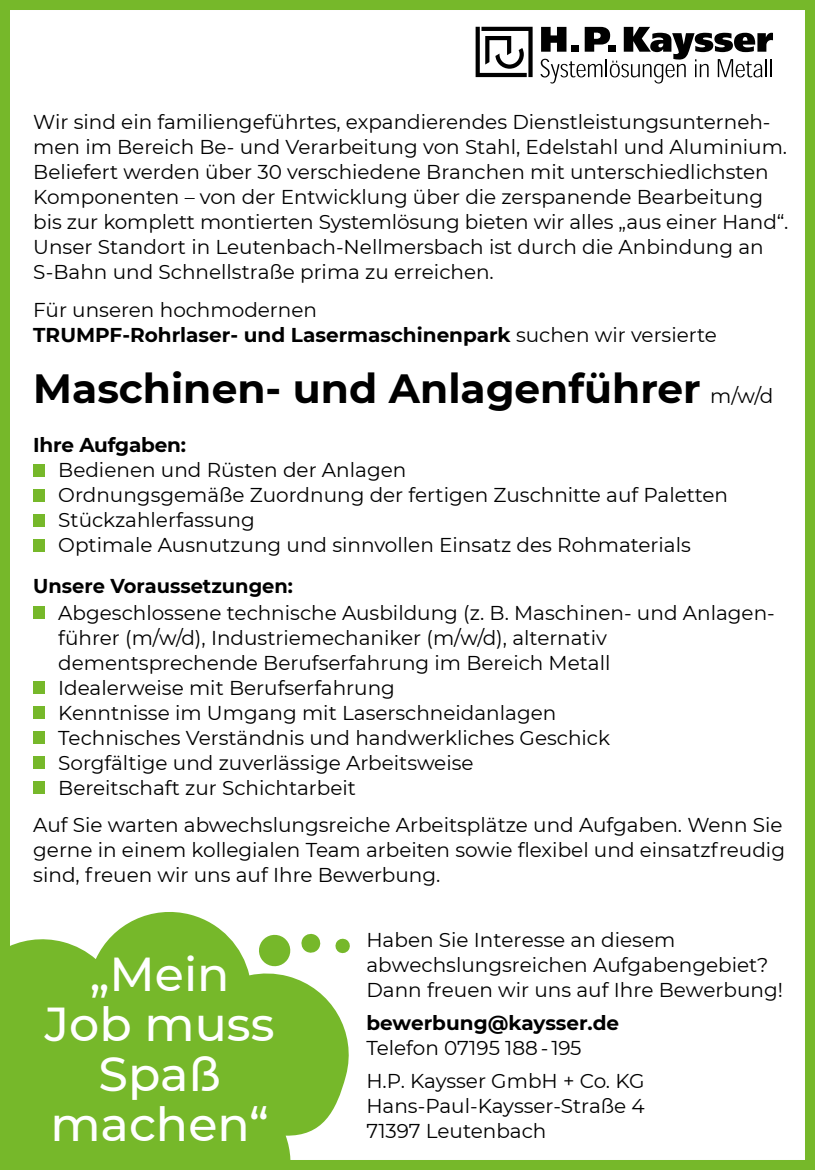
<style>
.page{position:relative;width:815px;height:1170px;background:#fff}
.page>*{position:absolute;margin:0;border:0;box-sizing:border-box;transform-origin:0 0}
.t1{font:500 47.5px/50px "Montserrat";color:#fff;text-align:center}
.t2{font:700 40.75px "Montserrat";color:#000}
.t3{font:20px/25px "Montserrat";color:#000}
.t4{font:700 20px "Montserrat";color:#000}
.s1{font-weight:700}
.s2{font-weight:400;font-size:20px}
</style>
<div class="page">
<div style="left:33px;top:464px;width:12px;height:13px;background:#76b82a"></div>
<div style="left:33px;top:489px;width:12px;height:13px;background:#76b82a"></div>
<div style="left:33px;top:514px;width:12px;height:13px;background:#76b82a"></div>
<div style="left:33px;top:539px;width:12px;height:13px;background:#76b82a"></div>
<div style="left:33px;top:605px;width:12px;height:13px;background:#76b82a"></div>
<div style="left:33px;top:680px;width:12px;height:13px;background:#76b82a"></div>
<div style="left:33px;top:705px;width:12px;height:13px;background:#76b82a"></div>
<div style="left:33px;top:730px;width:12px;height:13px;background:#76b82a"></div>
<div style="left:33px;top:755px;width:12px;height:13px;background:#76b82a"></div>
<div style="left:33px;top:780px;width:12px;height:13px;background:#76b82a"></div>
<svg style="left:540px;top:27px;width:233px;height:56px"></svg>
<svg style="left:476px;top:27px;width:57px;height:50px"></svg>
<svg style="left:11px;top:912px;width:338px;height:246px;fill:#76b82a"></svg>
<svg style="left:335px;top:937px;width:15px;height:16px"></svg>
<svg style="left:300px;top:932px;width:21px;height:21px"></svg>
<svg style="left:257px;top:932px;width:35px;height:36px"></svg>
<div style="left:0;top:0;width:815px;height:1169px;border:10px solid #76b82a"></div>
<p class="t3" style="left:33px;top:109px;width:756px">Wir sind ein familiengeführtes, expandierendes Dienstleistungsunterneh&shy;men im Bereich Be- und Verarbeitung von Stahl, Edelstahl und Aluminium.<br>Beliefert werden über 30 verschiedene Branchen mit unterschiedlichsten Komponenten – von der Entwicklung über die zerspanende Bearbeitung bis zur komplett montierten Systemlösung bieten wir alles „aus einer Hand“.<br>Unser Standort in Leutenbach-Nellmersbach ist durch die Anbindung an S-Bahn und Schnellstraße prima zu erreichen.</p>
<p class="t3" style="left:33px;top:296px;width:685px">Für unseren hochmodernen<br><span class="s1">TRUMPF-Rohrlaser- und Lasermaschinenpark</span> suchen wir versierte</p>
<h2 class="t2" style="left:33px;top:359px;width:742px">Maschinen- und Anlagenführer <span class="s2">m/w/d</span></h2>
<p class="t4" style="left:33px;top:430px;width:154px">Ihre Aufgaben:</p>
<p class="t3" style="left:58px;top:456px;width:671px">Bedienen und Rüsten der Anlagen<br>Ordnungsgemäße Zuordnung der fertigen Zuschnitte auf Paletten Stückzahlerfassung<br>Optimale Ausnutzung und sinnvollen Einsatz des Rohmaterials</p>
<p class="t4" style="left:33px;top:571px;width:261px">Unsere Voraussetzungen:</p>
<p class="t3" style="left:58px;top:599px;width:718px">Abgeschlossene technische Ausbildung (z. B. Maschinen- und Anlagen&shy;führer (m/w/d), Industriemechaniker (m/w/d), alternativ dementsprechende Berufserfahrung im Bereich Metall<br>Idealerweise mit Berufserfahrung<br>Kenntnisse im Umgang mit Laserschneidanlagen<br>Technisches Verständnis und handwerkliches Geschick<br>Sorgfältige und zuverlässige Arbeitsweise<br>Bereitschaft zur Schichtarbeit</p>
<p class="t3" style="left:33px;top:811px;width:753px;text-align:justify">Auf Sie warten abwechslungsreiche Arbeitsplätze und Aufgaben. Wenn Sie gerne in einem kollegialen Team arbeiten sowie flexibel und einsatzfreudig sind, freuen wir uns auf Ihre Bewerbung.</p>
<h1 class="t1" style="left:45px;top:947px;width:231px">„Mein<br>Job muss<br>Spaß machen“</h1>
<p class="t3" style="left:366px;top:926px;width:418px">Haben Sie Interesse an diesem abwechslungsreichen Aufgabengebiet?<br>Dann freuen wir uns auf Ihre Bewerbung!</p>
<p class="t4" style="left:366px;top:1008px;width:254px">bewerbung@kaysser.de</p>
<p class="t3" style="left:366px;top:1030px;width:280px;line-height:32.5px">Telefon 07195 188 - 195<br>H.P. Kaysser GmbH + Co. KG</p>
<p class="t3" style="left:366px;top:1091px;width:280px;line-height:25.8px">Hans-Paul-Kaysser-Straße 4<br>71397 Leutenbach</p>
</div>
